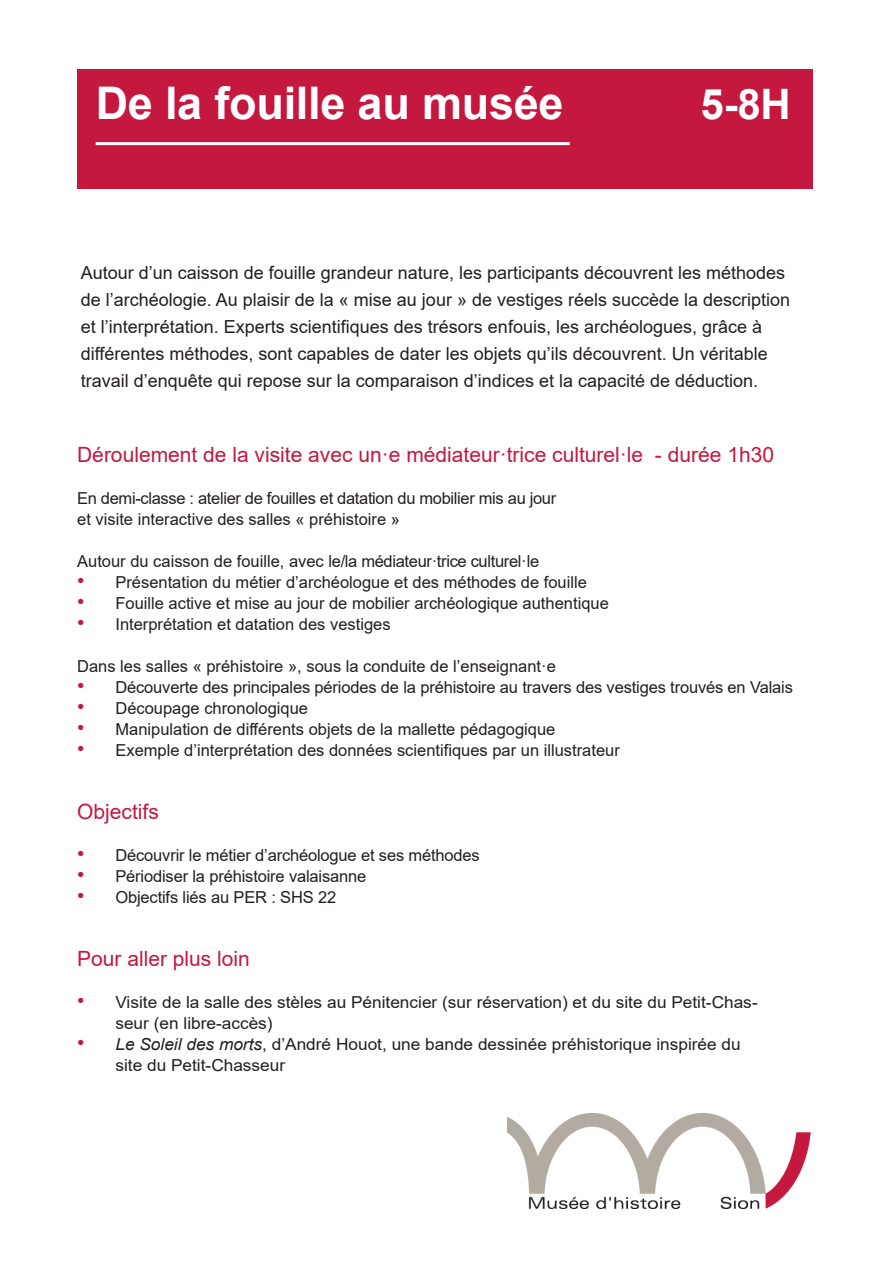
<style>
.page{position:relative;width:893px;height:1263px;background:#fff}
.page>*{position:absolute;margin:0;border:0;box-sizing:border-box;transform-origin:0 0}
.t1{font:700 45px "Arial";letter-spacing:-.005em;color:#fff}
.t2{font:700 42px "Arial";color:#fff}
.t3{font:21px "Arial";color:#c5183f}
.TEXTE_BLOC_NORMAL{font:18px/27px "Arial";color:#231f20}
.t4{font:16.5px "Arial";color:#231f20}
.t5{font:16.5px/21px "Arial";color:#231f20;scale:1.05 1}
.t6{font:16.5px "Arial";letter-spacing:-.02em;color:#231f20}
.s1{font-size:21px;color:#c5183f}
.s2{font-style:italic}
</style>
<div class="page">
<img style="left:507px;top:1113px;width:303px;height:95px">
<div style="left:77px;top:70px;width:735px;height:119px;background:#c5183f"></div>
<hr style="left:96px;top:142px;width:474px;height:3px;background:#fff">
<p class="t1" style="left:96px;top:72px;width:469px">De la fouille au musée</p>
<p class="t2" style="left:700px;top:75px;width:92px">5-8H</p>
<p class="TEXTE_BLOC_NORMAL" style="left:81px;top:259px;width:711px">Autour d’un caisson de fouille grandeur nature, les participants découvrent les méthodes de l’archéologie. Au plaisir de la « mise au jour » de vestiges réels succède la description et l’interprétation. Experts scientifiques des trésors enfouis, les archéologues, grâce à différentes méthodes, sont capables de dater les objets qu’ils découvrent. Un véritable travail d’enquête qui repose sur la comparaison d’indices et la capacité de déduction.</p>
<p class="t3" style="left:77px;top:440px;width:698px">Déroulement de la visite avec un·e médiateur·trice culturel·le - durée 1h30</p>
<p class="t6" style="left:77px;top:486px;width:481px">En demi-classe : atelier de fouilles et datation du mobilier mis au jour</p>
<p class="t4" style="left:77px;top:507px;width:324px">et visite interactive des salles « préhistoire »</p>
<p class="t4" style="left:77px;top:549px;width:464px">Autour du caisson de fouille, avec le/la médiateur·trice culturel·le</p>
<p class="t4" style="left:77px;top:570px;width:511px"><span class="s1">•</span> Présentation du métier d’archéologue et des méthodes de fouille</p>
<p class="t4" style="left:77px;top:591px;width:533px"><span class="s1">•</span> Fouille active et mise au jour de mobilier archéologique authentique</p>
<p class="t4" style="left:77px;top:612px;width:315px"><span class="s1">•</span> Interprétation et datation des vestiges</p>
<p class="t4" style="left:77px;top:654px;width:480px">Dans les salles « préhistoire », sous la conduite de l’enseignant·e</p>
<p class="t4" style="left:77px;top:675px;width:717px"><span class="s1">•</span> Découverte des principales périodes de la préhistoire au travers des vestiges trouvés en Valais</p>
<p class="t4" style="left:77px;top:696px;width:232px"><span class="s1">•</span> Découpage chronologique</p>
<p class="t4" style="left:77px;top:717px;width:480px"><span class="s1">•</span> Manipulation de différents objets de la mallette pédagogique</p>
<p class="t4" style="left:77px;top:738px;width:544px"><span class="s1">•</span> Exemple d’interprétation des données scientifiques par un illustrateur</p>
<p class="t3" style="left:77px;top:797px;width:83px">Objectifs</p>
<p class="t4" style="left:77px;top:843px;width:404px"><span class="s1">•</span> Découvrir le métier d’archéologue et ses méthodes</p>
<p class="t4" style="left:77px;top:864px;width:291px"><span class="s1">•</span> Périodiser la préhistoire valaisanne</p>
<p class="t4" style="left:77px;top:885px;width:261px"><span class="s1">•</span> Objectifs liés au PER : SHS 22</p>
<p class="t3" style="left:77px;top:944px;width:174px">Pour aller plus loin</p>
<p class="t5" style="left:115px;top:991px;width:613px;text-indent:-38px"><span class="s1">•</span> Visite de la salle des stèles au Pénitencier (sur réservation) et du site du Petit-Chas&shy;seur (en libre-accès)</p>
<p class="t5" style="left:115px;top:1033px;width:597px;text-indent:-38px"><span class="s1">•</span> <span class="s2">Le Soleil des morts</span>, d’André Houot, une bande dessinée préhistorique inspirée du site du Petit-Chasseur</p>
</div>
